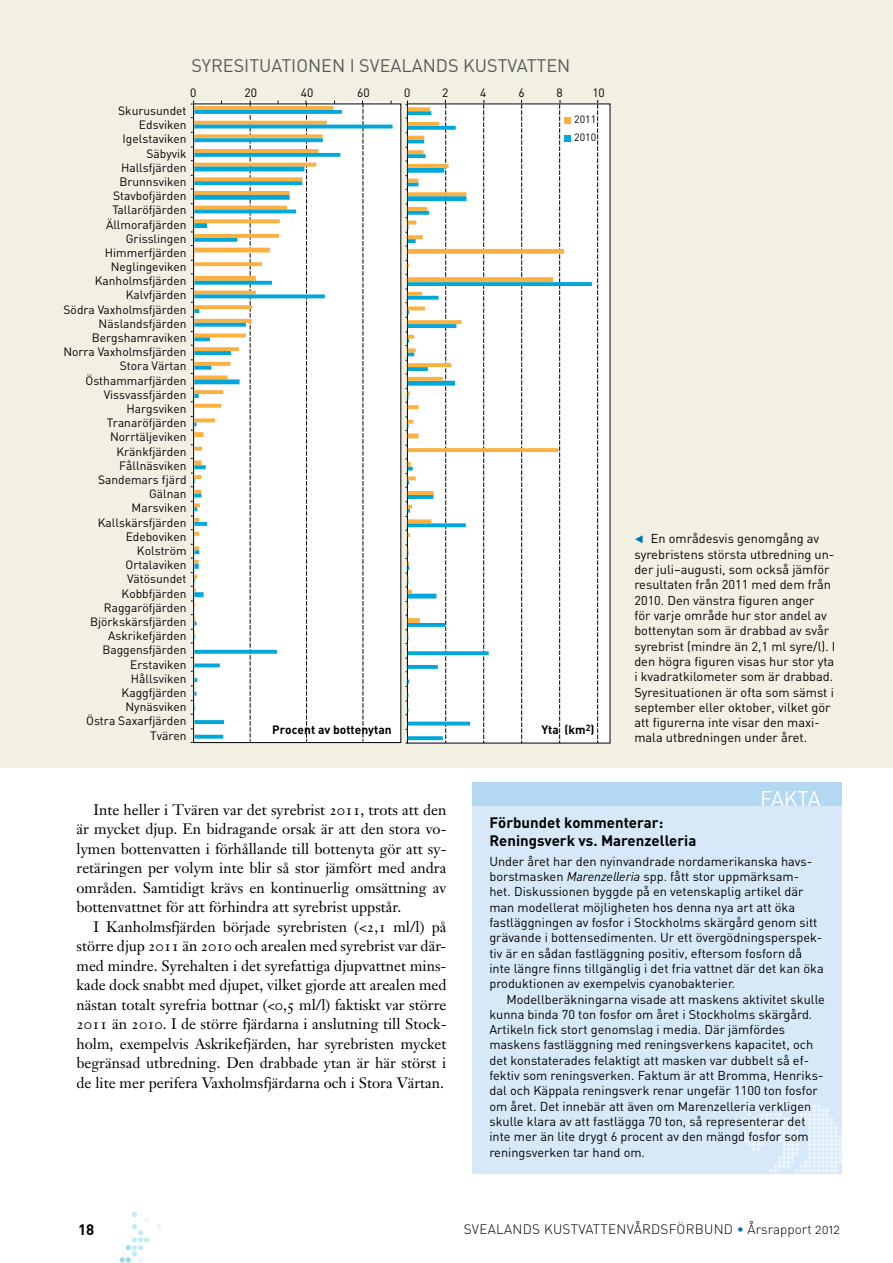
<style>
.page{position:relative;width:893px;height:1263px;background:#fff}
.page>*{position:absolute;margin:0;border:0;box-sizing:border-box;transform-origin:0 0}
.t1{font:21px "DIN";letter-spacing:-.03em;color:#fff}
.t2{font:18px "DIN";color:#58595b}
.t3{font:15px/19.5px "Janson Text";color:#000;text-align:justify}
.t4{font:700 15px/18px "DIN";color:#000}
.t5{font:13.5px "DIN Light Alternate";letter-spacing:.02em;color:#000}
.t6{font:12.75px/15.3px "DIN";color:#000}
.t7{font:12px/14.2px "DIN";color:#000;text-align:right}
.t8{font:700 12px "DIN";color:#000}
.t9{font:10.5px/18px "DIN";color:#000}
.s1{font-family:"Janson Text Roman SC"}
.s2{font-family:"DINOT";font-style:italic}
.s3{color:#0072bc}
</style>
<div class="page">
<svg style="left:156px;top:1224px;width:6px;height:5px"></svg>
<svg style="left:120px;top:1212px;width:29px;height:51px"></svg>
<div style="left:0;top:0;width:893px;height:767px;background:#f2f0e2"></div>
<div style="left:472px;top:782px;width:370px;height:392px;background:#d7e9f8"></div>
<div style="left:472px;top:782px;width:370px;height:24px;background:#b2d8f3"></div>
<svg style="left:731px;top:1085px;width:111px;height:87px"></svg>
<div style="left:407px;top:103px;width:204px;height:640px;background:#fff"></div>
<div style="left:194px;top:101px;width:207px;height:641px;background:#fff"></div>
<div style="left:193px;top:104px;width:208px;height:639px;border:1px solid #000"></div>
<svg style="left:362px;top:101px;width:2px;height:640px"></svg>
<svg style="left:194px;top:110px;width:199px;height:629px"></svg>
<svg style="left:559px;top:100px;width:2px;height:643px"></svg>
<svg style="left:597px;top:100px;width:1px;height:643px"></svg>
<svg style="left:408px;top:282px;width:184px;height:458px"></svg>
<svg style="left:408px;top:107px;width:156px;height:530px"></svg>
<div style="left:564px;top:117px;width:7px;height:7px;background:#fbb040"></div>
<div style="left:564px;top:135px;width:7px;height:7px;background:#00a7db"></div>
<p class="t4" style="left:194px;top:54px;width:266px">Syresituationen i Svealands kustvatten</p>
<h2 class="t2" style="left:192px;top:55px;width:31px">Syres</h2>
<h2 class="t2" style="left:244px;top:55px;width:328px">ituatione n i Svealands kustvatte n</h2>
<p class="t7" style="left:190px;top:85px;width:8px">0</p>
<p class="t7" style="left:245px;top:85px;width:14px">20</p>
<p class="t7" style="left:301px;top:85px;width:14px">40</p>
<p class="t7" style="left:357px;top:85px;width:14px">60</p>
<p class="t7" style="left:404px;top:85px;width:8px">0</p>
<p class="t7" style="left:442px;top:85px;width:8px">2</p>
<p class="t7" style="left:480px;top:85px;width:8px">4</p>
<p class="t7" style="left:518px;top:85px;width:8px">6</p>
<p class="t7" style="left:556px;top:85px;width:8px">8</p>
<p class="t7" style="left:592px;top:85px;width:14px">10</p>
<p class="t7" style="left:63px;top:103px;width:125px">Skurusundet<br>Edsviken<br>Igelstaviken<br>Säbyvik<br>Hallsfjärden<br>Brunnsviken<br>Stavbofjärden<br>Tallaröfjärden<br>Ällmorafjärden<br>Grisslingen<br>Himmerfjärden<br>Neglingeviken<br>Kanholmsfjärden<br>Kalvfjärden<br>Södra Vaxholmsfjärden<br>Näslandsfjärden<br>Bergshamraviken<br>Norra Vaxholmsfjärden<br>Stora Värtan<br>Östhammarfjärden<br>Vissvassfjärden<br>Hargsviken<br>Tranaröfjärden<br>Norrtäljeviken<br>Kränkfjärden<br>Fållnäsviken<br>Sandemars fjärd<br>Gälnan<br>Marsviken<br>Kallskärsfjärden<br>Edeboviken<br>Kolström<br>Ortalaviken<br>Vätösundet<br>Kobbfjärden<br>Raggaröfjärden<br>Björkskärsfjärden<br>Askrikefjärden<br>Baggensfjärden<br>Erstaviken<br>Hållsviken<br>Kaggfjärden<br>Nynäsviken<br>Östra Saxarfjärden<br>Tvären</p>
<p class="t8" style="left:272px;top:722px;width:121px">Procent av bottenytan</p>
<p class="t9" style="left:574px;top:110px;width:23px">2011<br>2010</p>
<p class="t8" style="left:541px;top:722px;width:55px">Yta (km<sup>2</sup>)</p>
<p class="t6" style="left:634px;top:531px;width:202px;text-indent:16px">En områdesvis genomgång av syrebristens största utbredning un&shy;der juli–augusti, som också jämför resultaten från 2011 med dem från 2010. Den vänstra figuren anger<br>för varje område hur stor andel av bottenytan som är drabbad av svår syrebrist (mindre än 2,1 ml syre/l). I den högra figuren visas hur stor yta i kvadratkilometer som är drabbad.<br>Syresituationen är ofta som sämst i september eller oktober, vilket gör att figurerna inte visar den maxi&shy;mala utbredningen under året.</p>
<p class="t3" style="left:77px;top:799px;width:371px;text-indent:17px">Inte heller i Tvären var det syrebrist <span class="s1">2011</span>, trots att den är mycket djup. En bidragande orsak är att den stora vo&shy;lymen bottenvatten i förhållande till bottenyta gör att sy&shy;retäringen per volym inte blir så stor jämfört med andra områden. Samtidigt krävs en kontinuerlig omsättning av bottenvattnet för att förhindra att syrebrist uppstår.</p>
<p class="t3" style="left:77px;top:916px;width:371px;text-indent:17px">I Kanholmsfjärden började syrebristen (&lt;<span class="s1">2</span>,<span class="s1">1</span> ml/l) på större djup <span class="s1">2011</span> än <span class="s1">2010</span> och arealen med syrebrist var där&shy;med mindre. Syrehalten i det syrefattiga djupvattnet mins&shy;kade dock snabbt med djupet, vilket gjorde att arealen med nästan totalt syrefria bottnar (&lt;<span class="s1">0</span>,<span class="s1">5</span> ml/l) faktiskt var större <span class="s1">2011</span> än <span class="s1">2010</span>. I de större fjärdarna i anslutning till Stock&shy;holm, exempelvis Askrikefjärden, har syrebristen mycket begränsad utbredning. Den drabbade ytan är här störst i de lite mer perifera Vaxholmsfjärdarna och i Stora Värtan.</p>
<h1 class="t1" style="left:760px;top:785px;width:60px">Fakta</h1>
<p class="t4" style="left:489px;top:813px;width:208px">Förbundet kommenterar:<br>Reningsverk vs. Marenzelleria</p>
<p class="t6" style="left:489px;top:853px;width:336px">Under året har den nyinvandrade nordamerikanska havs&shy;borstmasken <span class="s2">Marenzelleria</span> spp. fått stor uppmärksam&shy;het. Diskussionen byggde på en vetenskaplig artikel där man modellerat möjligheten hos denna nya art att öka fastläggningen av fosfor i Stockholms skärgård genom sitt grävande i bottensedimenten. Ur ett övergödningsperspek&shy;tiv är en sådan fastläggning positiv, eftersom fosforn då inte längre finns tillgänglig i det fria vattnet där det kan öka produktionen av exempelvis cyanobakterier.</p>
<p class="t6" style="left:489px;top:991px;width:337px;text-indent:17px">Modellberäkningarna visade att maskens aktivitet skulle kunna binda 70 ton fosfor om året i Stockholms skärgård.<br>Artikeln fick stort genomslag i media. Där jämfördes maskens fastläggning med reningsverkens kapacitet, och det konstaterades felaktigt att masken var dubbelt så ef&shy;fektiv som reningsverken. Faktum är att Bromma, Henriks&shy;dal och Käppala reningsverk renar ungefär 1100 ton fosfor om året. Det innebär att även om Marenzelleria verkligen skulle klara av att fastlägga 70 ton, så representerar det inte mer än lite drygt 6 procent av den mängd fosfor som reningsverken tar hand om.</p>
<p class="t4" style="left:78px;top:1220px;width:18px">18</p>
<p class="t5" style="left:464px;top:1220px;width:378px">SVEALANDS KUSTVATTENVÅRDSFÖRBUND <span class="s3">•</span> ÅRSRAPPORT 2012</p>
</div>
